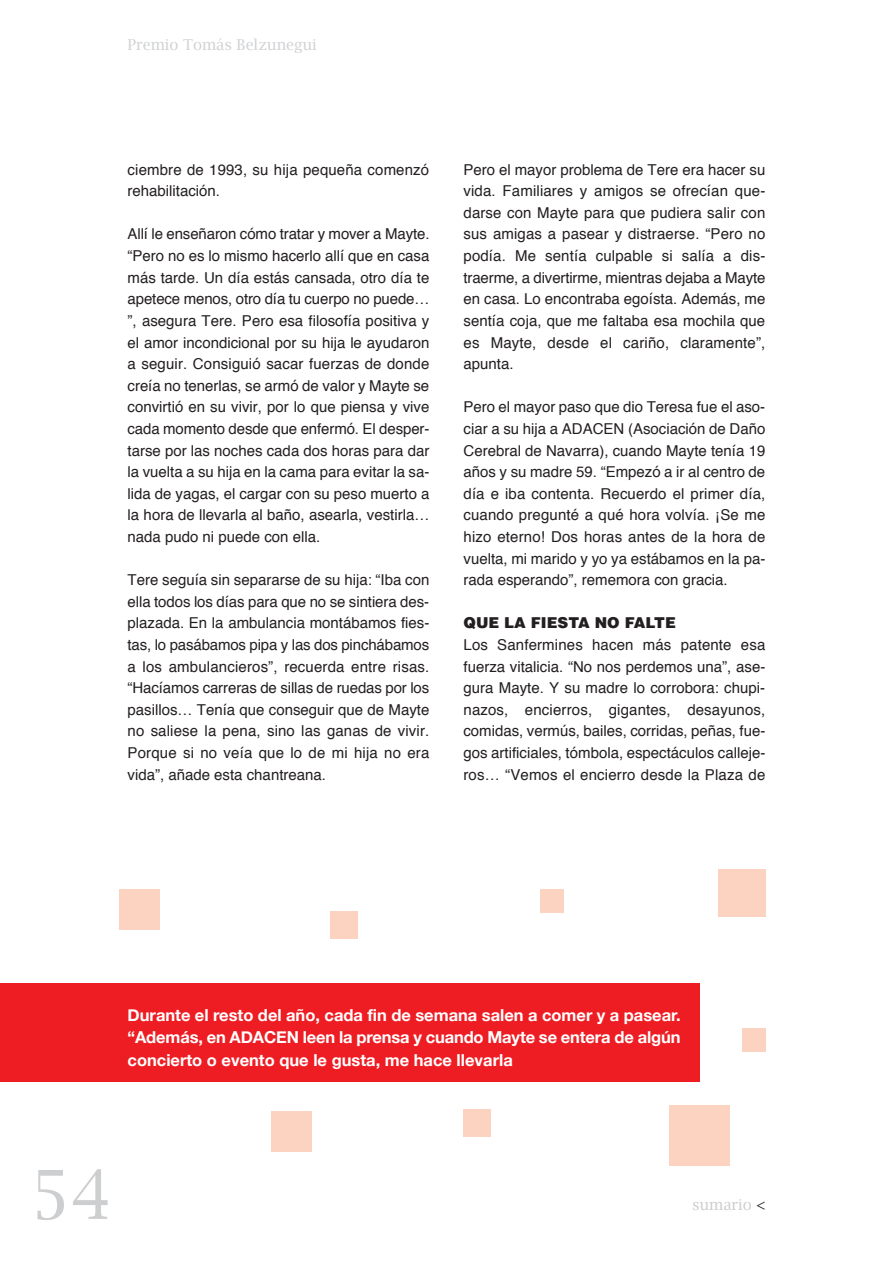
<style>
.page{position:relative;width:893px;height:1263px;background:#fff}
.page>*{position:absolute;margin:0;border:0;box-sizing:border-box;transform-origin:0 0}
.t1{font:67.65px "Lucida Bright";color:#cdced0}
.t2{font:700 16.5px/22.5px "Helvetica Neue";color:#fff;text-align:justify}
.t3{font:15px/21.6px "Helvetica";color:#231f20;text-align:justify}
.t4{font:15px "Lucida Bright";color:#d1d2d4}
.t5{font:900 15px "Helvetica";color:#231f20}
.t6{font:15px "Lucida Bright";color:#cdced0}
.s1{color:#231f20}
</style>
<div class="page">
<div style="left:0;top:983px;width:700px;height:99px;background:#ee1d23"></div>
<div style="left:669px;top:1105px;width:60px;height:60px;background:#fcd2c0"></div>
<div style="left:271px;top:1111px;width:40px;height:41px;background:#fcd2c0"></div>
<div style="left:119px;top:889px;width:41px;height:41px;background:#fcd2c0"></div>
<div style="left:463px;top:1109px;width:28px;height:27px;background:#fcd2c0"></div>
<div style="left:330px;top:911px;width:27px;height:27px;background:#fcd2c0"></div>
<div style="left:718px;top:869px;width:47px;height:48px;background:#fcd2c0"></div>
<div style="left:742px;top:1028px;width:23px;height:24px;background:#fcd2c0"></div>
<div style="left:540px;top:889px;width:24px;height:23px;background:#fcd2c0"></div>
<p class="t4" style="left:128px;top:36px;width:191px">Premio Tomás Belzunegui</p>
<p class="t3" style="left:128px;top:160px;width:303px">ciembre de 1993, su hija pequeña comenzó rehabilitación.</p>
<p class="t3" style="left:128px;top:225px;width:303px">Allí le enseñaron cómo tratar y mover a Mayte. “Pero no es lo mismo hacerlo allí que en casa más tarde. Un día estás cansada, otro día te apetece menos, otro día tu cuerpo no puede… ”, asegura Tere. Pero esa filosofía positiva y el amor incondicional por su hija le ayudaron a seguir. Consiguió sacar fuerzas de donde creía no tenerlas, se armó de valor y Mayte se convirtió en su vivir, por lo que piensa y vive cada momento desde que enfermó. El desper&shy;tarse por las noches cada dos horas para dar la vuelta a su hija en la cama para evitar la sa&shy;lida de yagas, el cargar con su peso muerto a la hora de llevarla al baño, asearla, vestirla… nada pudo ni puede con ella.</p>
<p class="t3" style="left:128px;top:570px;width:303px">Tere seguía sin separarse de su hija: “Iba con ella todos los días para que no se sintiera des&shy;plazada. En la ambulancia montábamos fies&shy;tas, lo pasábamos pipa y las dos pinchábamos a los ambulancieros”, recuerda entre risas. “Hacíamos carreras de sillas de ruedas por los pasillos… Tenía que conseguir que de Mayte no saliese la pena, sino las ganas de vivir.<br>Porque si no veía que lo de mi hija no era vida”, añade esta chantreana.</p>
<p class="t3" style="left:463px;top:160px;width:303px">Pero el mayor problema de Tere era hacer su vida. Familiares y amigos se ofrecían que&shy;darse con Mayte para que pudiera salir con sus amigas a pasear y distraerse. “Pero no podía. Me sentía culpable si salía a dis&shy;traerme, a divertirme, mientras dejaba a Mayte en casa. Lo encontraba egoísta. Además, me sentía coja, que me faltaba esa mochila que es Mayte, desde el cariño, claramente”, apunta.</p>
<p class="t3" style="left:463px;top:397px;width:303px">Pero el mayor paso que dio Teresa fue el aso&shy;ciar a su hija a ADACEN (Asociación de Daño Cerebral de Navarra), cuando Mayte tenía 19 años y su madre 59. “Empezó a ir al centro de día e iba contenta. Recuerdo el primer día, cuando pregunté a qué hora volvía. ¡Se me hizo eterno! Dos horas antes de la hora de vuelta, mi marido y yo ya estábamos en la pa&shy;rada esperando”, rememora con gracia.</p>
<p class="t5" style="left:463px;top:614px;width:214px">QUE LA FIESTA NO FALTE</p>
<p class="t3" style="left:463px;top:635px;width:303px">Los Sanfermines hacen más patente esa fuerza vitalicia. “No nos perdemos una”, ase&shy;gura Mayte. Y su madre lo corrobora: chupi&shy;nazos, encierros, gigantes, desayunos, comidas, vermús, bailes, corridas, peñas, fue&shy;gos artificiales, tómbola, espectáculos calleje&shy;ros… “Vemos el encierro desde la Plaza de</p>
<p class="t2" style="left:128px;top:1003px;width:555px">Durante el resto del año, cada fin de semana salen a comer y a pasear. “Además, en ADACEN leen la prensa y cuando Mayte se entera de algún concierto o evento que le gusta, me hace llevarla</p>
<h1 class="t1" style="left:30px;top:1153px;width:84px">54</h1>
<p class="t6" style="left:692px;top:1196px;width:75px">sumario <span class="s1">&lt;</span></p>
</div>
